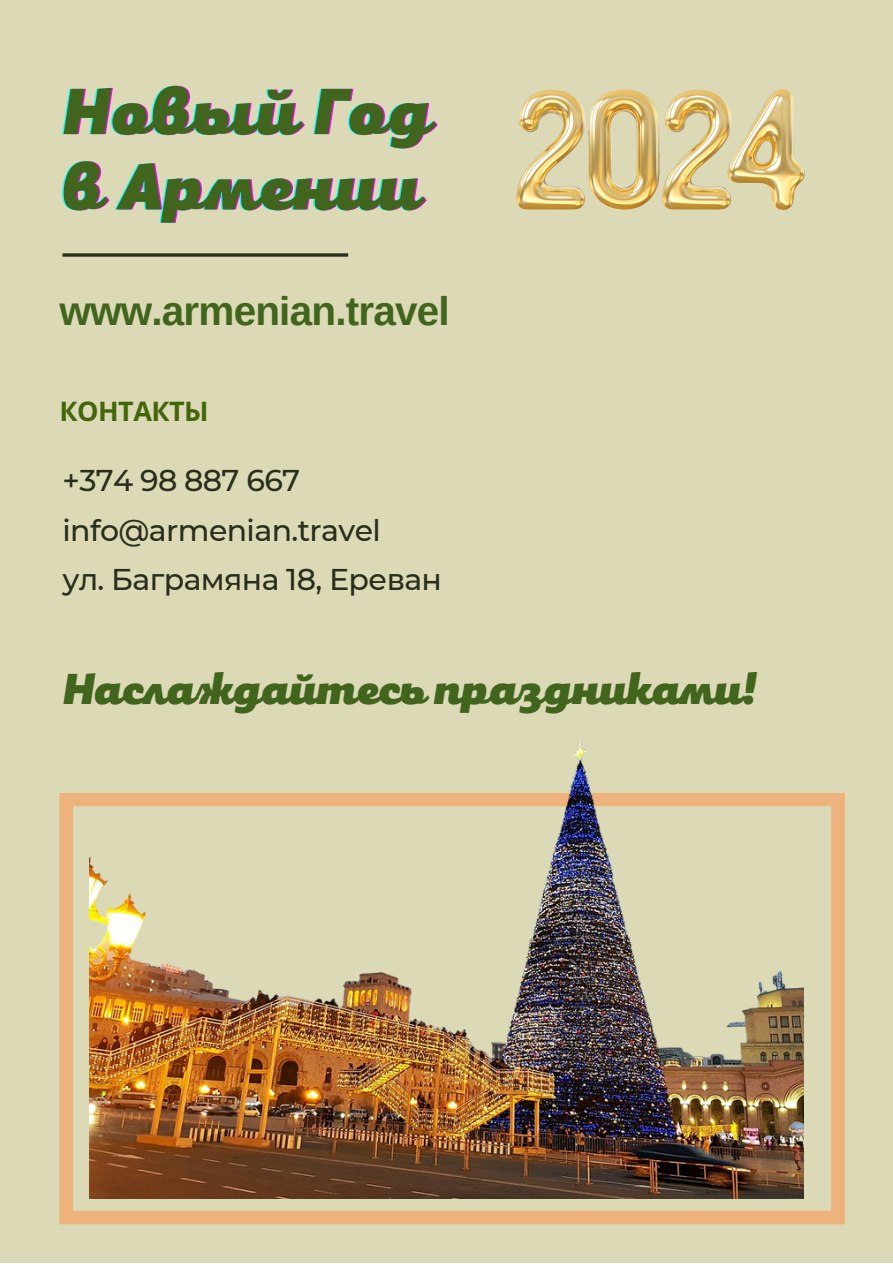
<style>
.page{position:relative;width:893px;height:1264px;background:#fff}
.page>*{position:absolute;margin:0;border:0;box-sizing:border-box;transform-origin:0 0}
.t1{font:900 67.5px "Mixa";color:#0ff}
.t2{font:900 45px "Mixa";letter-spacing:-.02em;color:#41651d}
.t3{font:700 40.5px "Arimo";letter-spacing:-.02em;color:#41651d}
.t4{font:500 30px "Montserrat";letter-spacing:-.02em;color:#292d1b}
.t5{font:700 27px "Noto Sans";letter-spacing:-.02em;color:#43660b}
</style>
<div class="page">
<div style="left:0;top:0;width:892px;height:1262px;background:#dcdab6"></div>
<svg style="left:59px;top:793px;width:785px;height:431px"></svg>
<img style="left:89px;top:741px;width:714px;height:457px">
<svg style="left:62px;top:253px;width:286px;height:4px"></svg>
<img style="left:516px;top:89px;width:288px;height:120px">
<p class="t1" style="left:61px;top:66px;width:371px">Новый Год</p>
<p class="t1" style="left:61px;top:142px;width:360px">в Армении</p>
<p class="t3" style="left:59px;top:288px;width:392px">www.armenian.travel</p>
<p class="t5" style="left:60px;top:392px;width:150px">КОНТАКТЫ</p>
<p class="t4" style="left:62px;top:462px;width:239px">+374 98 887 667</p>
<p class="t4" style="left:62px;top:511px;width:320px">info@armenian.travel</p>
<p class="t4" style="left:62px;top:561px;width:381px">ул. Баграмяна 18, Ереван</p>
<p class="t2" style="left:63px;top:659px;width:696px">Наслаждайтесь праздниками!</p>
</div>
